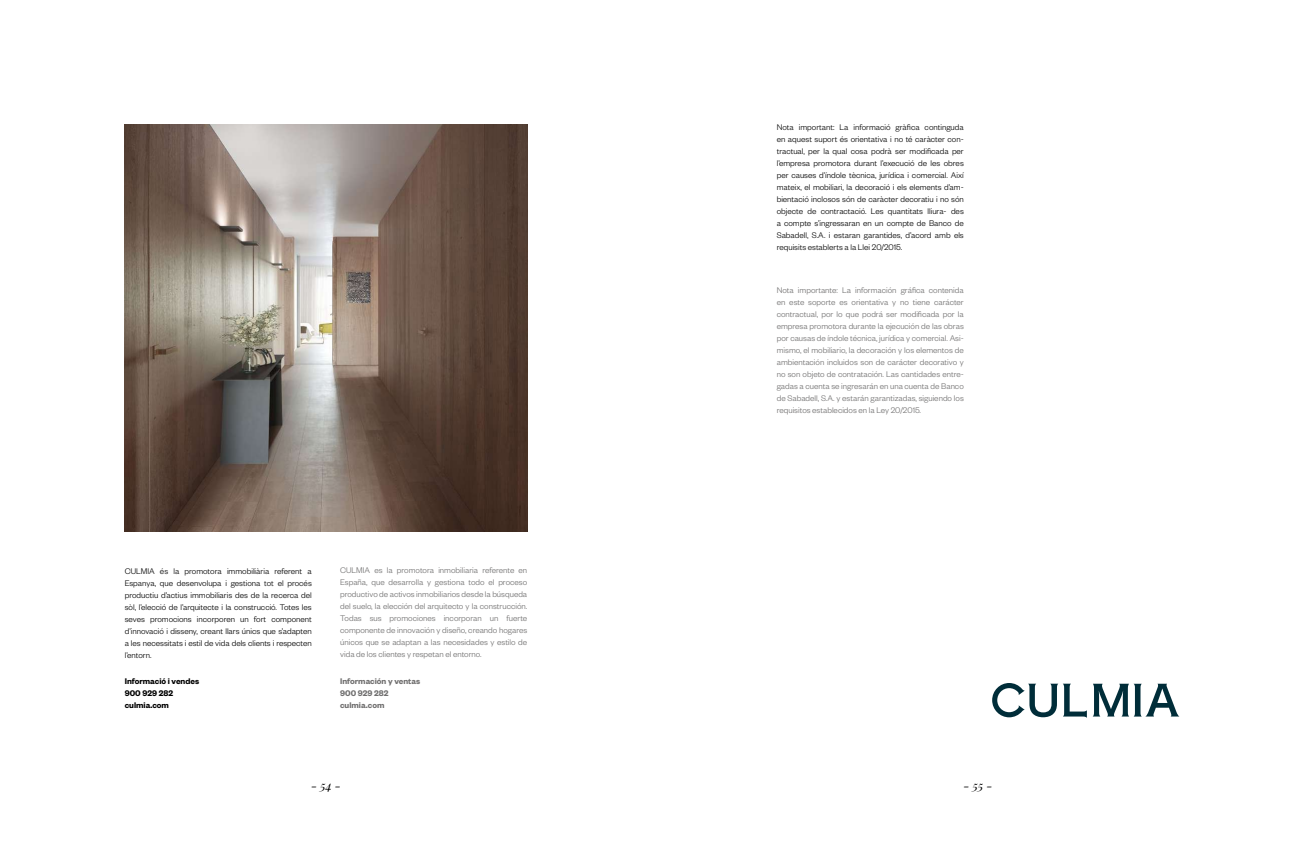
<style>
.page{position:relative;width:1304px;height:842px;background:#fff}
.page>*{position:absolute;margin:0;border:0;box-sizing:border-box;transform-origin:0 0}
.t1{font:italic 12px "Playfair Display";color:#000}
.t2{font:300 9px/12px "Founders Grotesk";color:#706f6f;text-align:justify}
.t3{font:300 9px/12px "Founders Grotesk";color:#000;text-align:justify}
.t4{font:600 9px/12px "Founders Grotesk";color:#706f6f}
.t5{font:600 9px/12px "Founders Grotesk";color:#000}
</style>
<div class="page">
<img style="left:125px;top:125px;width:402px;height:407px">
<svg style="left:1093px;top:684px;width:86px;height:32px"></svg>
<svg style="left:992px;top:683px;width:95px;height:35px"></svg>
<p class="t3" style="left:125px;top:564px;width:189px">CULMIA és la promotora immobiliària referent a Espanya, que desenvolupa i gestiona tot el procés productiu d’actius immobiliaris des de la recerca del sòl, l’elecció de l’arquitecte i la construcció. Totes les seves promocions incorporen un fort component d’innovació i disseny, creant llars únics que s’adapten a les necessitats i estil de vida dels clients i respecten l’entorn.</p>
<p class="t5" style="left:125px;top:675px;width:76px">Informació i vendes<br>900 929 282 culmia.com</p>
<p class="t2" style="left:340px;top:564px;width:189px">CULMIA es la promotora inmobiliaria referente en España, que desarrolla y gestiona todo el proceso productivo de activos inmobiliarios desde la búsqueda del suelo, la elección del arquitecto y la construcción.<br>Todas sus promociones incorporan un fuerte componente de innovación y diseño, creando hogares únicos que se adaptan a las necesidades y estilo de vida de los clientes y respetan el entorno.</p>
<p class="t4" style="left:340px;top:675px;width:81px">Información y ventas<br>900 929 282 culmia.com</p>
<p class="t3" style="left:777px;top:121px;width:189px">Nota important: La informació gràfica continguda en aquest suport és orientativa i no té caràcter con&shy;tractual, per la qual cosa podrà ser modificada per l’empresa promotora durant l’execució de les obres per causes d’índole tècnica, jurídica i comercial. Així mateix, el mobiliari, la decoració i els elements d’am&shy;bientació inclosos són de caràcter decoratiu i no són objecte de contractació. Les quantitats lliura- des a compte s’ingressaran en un compte de Banco de Sabadell, S.A. i estaran garantides, d’acord amb els requisits establerts a la Llei 20/2015.</p>
<p class="t2" style="left:777px;top:284px;width:189px">Nota importante: La información gráfica contenida en este soporte es orientativa y no tiene carácter contractual, por lo que podrá ser modificada por la empresa promotora durante la ejecución de las obras por causas de índole técnica, jurídica y comercial. Asi&shy;mismo, el mobiliario, la decoración y los elementos de ambientación incluidos son de carácter decorativo y no son objeto de contratación. Las cantidades entre&shy;gadas a cuenta se ingresarán en una cuenta de Banco de Sabadell, S.A. y estarán garantizadas, siguiendo los requisitos establecidos en la Ley 20/2015.</p>
<h1 class="t1" style="left:311px;top:776px;width:31px">- 54 -</h1>
<h1 class="t1" style="left:963px;top:776px;width:30px">- 55 -</h1>
</div>
